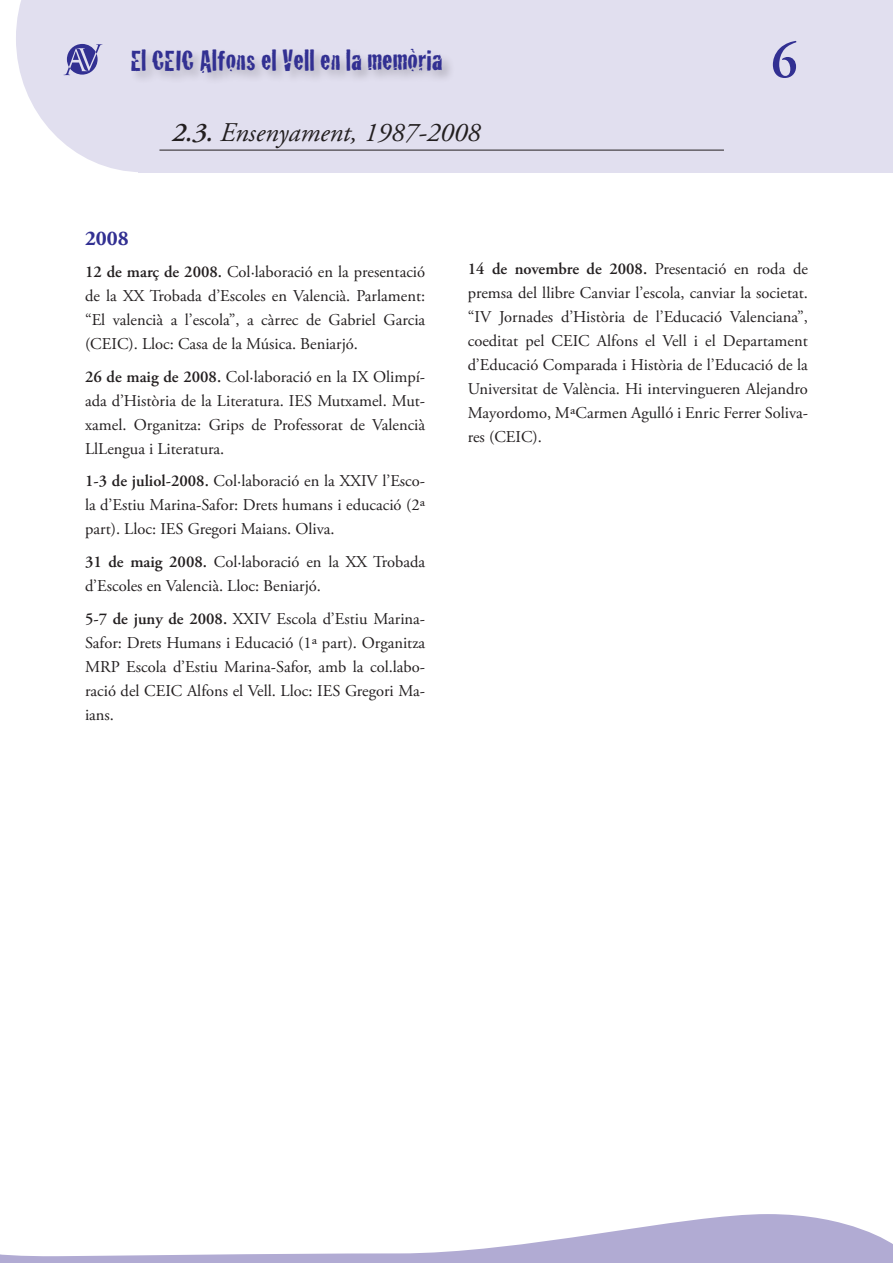
<style>
.page{position:relative;width:893px;height:1263px;background:#fff}
.page>*{position:absolute;margin:0;border:0;box-sizing:border-box;transform-origin:0 0}
.t1{font:600 52.5px "Adobe Garamond Pro";color:#323092}
.t2{font:30px "Cracked";color:#323092}
.t3{font:italic 27px "Adobe Garamond Pro";color:#231f20}
.t4{font:700 21px "Adobe Garamond Pro";color:#323092}
.t5{font:16.5px/24px "Adobe Garamond Pro";color:#231f20;text-align:justify}
.s1{font-weight:600}
</style>
<div class="page">
<div style="left:138px;top:0;width:755px;height:172px;background:#e1dfef"></div>
<hr style="left:159px;top:150px;width:565px;height:1px;background:#231f20">
<svg style="left:16px;top:0;width:253px;height:172px"></svg>
<div style="left:129px;top:47px;width:326px;height:39px;background:#231f20;opacity:.25"></div>
<svg style="left:0;top:1214px;width:893px;height:49px"></svg>
<h2 class="t2" style="left:131px;top:37px;width:313px">El CEIC Alfons el Vell en la memòria</h2>
<h1 class="t1" style="left:771px;top:30px;width:28px">6</h1>
<h3 class="t3" style="left:172px;top:116px;width:310px"><span class="s1">2.3.</span> Ensenyament, 1987-2008</h3>
<p class="t4" style="left:85px;top:226px;width:45px">2008</p>
<p class="t5" style="left:85px;top:261px;width:342px"><span class="s1">12 de març de 2008.</span> Col·laboració en la presentació de la XX Trobada d’Escoles en Valencià. Parlament: “El valencià a l’escola”, a càrrec de Gabriel Garcia (CEIC). Lloc: Casa de la Música. Beniarjó.</p>
<p class="t5" style="left:85px;top:365px;width:342px"><span class="s1">26 de maig de 2008.</span> Col·laboració en la IX Olimpí&shy;ada d’Història de la Literatura. IES Mutxamel. Mut&shy;xamel. Organitza: Grips de Professorat de Valencià LlLengua i Literatura.</p>
<p class="t5" style="left:85px;top:470px;width:342px"><span class="s1">1-3 de juliol-2008.</span> Col·laboració en la XXIV l’Esco&shy;la d’Estiu Marina-Safor: Drets humans i educació (2ª part). Lloc: IES Gregori Maians. Oliva.</p>
<p class="t5" style="left:85px;top:550px;width:342px"><span class="s1">31 de maig 2008.</span> Col·laboració en la XX Trobada d’Escoles en Valencià. Lloc: Beniarjó.</p>
<p class="t5" style="left:85px;top:607px;width:342px"><span class="s1">5-7 de juny de 2008.</span> XXIV Escola d’Estiu Marina-Safor: Drets Humans i Educació (1ª part). Organitza MRP Escola d’Estiu Marina-Safor, amb la col.labo&shy;ració del CEIC Alfons el Vell. Lloc: IES Gregori Ma&shy;ians.</p>
<p class="t5" style="left:468px;top:257px;width:342px"><span class="s1">14 de novembre de 2008.</span> Presentació en roda de premsa del llibre Canviar l’escola, canviar la societat. “IV Jornades d’Història de l’Educació Valenciana”, coeditat pel CEIC Alfons el Vell i el Departament d’Educació Comparada i Història de l’Educació de la Universitat de València. Hi intervingueren Alejandro Mayordomo, MªCarmen Agulló i Enric Ferrer Soliva&shy;res (CEIC).</p>
</div>
